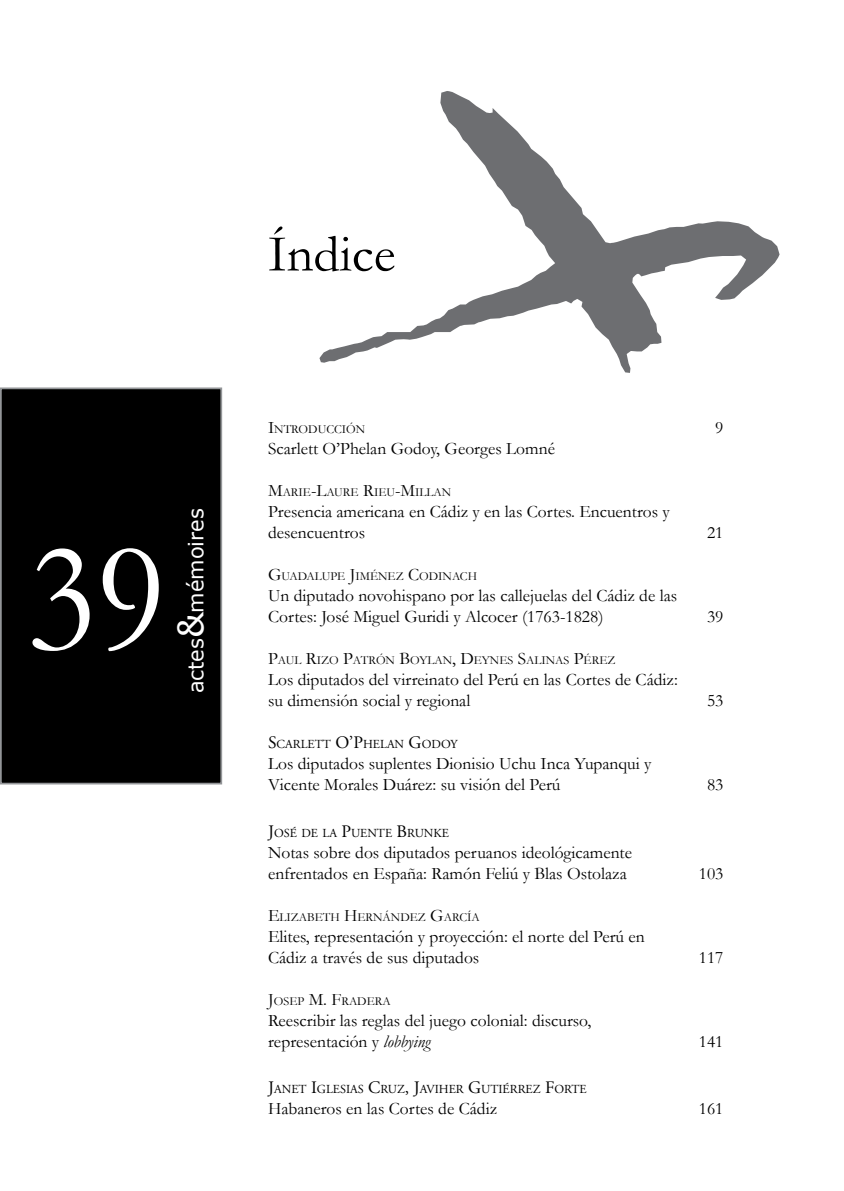
<style>
.page{position:relative;width:844px;height:1191px;background:#fff}
.page>*{position:absolute;margin:0;border:0;box-sizing:border-box;transform-origin:0 0}
.t1{font:157.5px "Garamond";color:#fff;scale:.94 1}
.t2{font:52.5px "Garamond";color:#000}
.t3{font:21px "MS Reference Sans Serif";color:#fff}
.t4{font:17.5px/21px "Garamond";color:#000}
.t5{font:17.5px "Garamond";color:#000}
.t6{font:12.25px "Garamond";color:#000}
.t7{font:12.25px "Adobe Garamond";color:#000}
.s1{font-size:35px}
.s2{font-size:17.5px}
.s3{font-style:italic}
</style>
<div class="page">
<svg style="left:319px;top:91px;width:460px;height:282px"></svg>
<div style="left:1px;top:388px;width:220px;height:395px;background:#000"></div>
<div style="left:0;top:387px;width:222px;height:397px;border:2px solid #939598"></div>
<h1 class="t1" style="left:27px;top:505px;width:149px">39</h1>
<p class="t3" style="left:182px;top:693px;width:187px;rotate:-90deg">actes<span class="s1">&amp;</span>mémoires</p>
<h2 class="t2" style="left:268px;top:222px;width:129px">Índice</h2>
<p class="t6" style="left:268px;top:422px;width:99px"><span class="s2">I</span>NTRODUCCIÓN</p>
<p class="t5" style="left:715px;top:417px;width:10px">9</p>
<p class="t4" style="left:268px;top:438px;width:288px">Scarlett O’Phelan Godoy, Georges Lomné</p>
<p class="t6" style="left:268px;top:485px;width:185px"><span class="s2">M</span>ARIE<span class="s2">-L</span>AURE <span class="s2">R</span>IEU<span class="s2">-M</span>ILLAN</p>
<p class="t4" style="left:268px;top:501px;width:403px">Presencia americana en Cádiz y en las Cortes. Encuentros y desencuentros</p>
<p class="t4" style="left:706px;top:522px;width:18px">21</p>
<p class="t6" style="left:268px;top:569px;width:210px"><span class="s2">G</span>UADALUPE <span class="s2">J</span>IMÉNEZ <span class="s2">C</span>ODINACH</p>
<p class="t4" style="left:268px;top:585px;width:410px">Un diputado novohispano por las callejuelas del Cádiz de las<br>Cortes: José Miguel Guridi y Alcocer (1763-1828)</p>
<p class="t6" style="left:268px;top:653px;width:349px"><span class="s2">P</span>AUL <span class="s2">R</span>IZO <span class="s2">P</span>ATRÓN <span class="s2">B</span>OYLAN<span class="s2">, D</span>EYNES <span class="s2">S</span>ALINAS <span class="s2">P</span>ÉREZ</p>
<p class="t4" style="left:268px;top:669px;width:411px">Los diputados del virreinato del Perú en las Cortes de Cádiz: su dimensión social y regional</p>
<p class="t7" style="left:268px;top:738px;width:191px"><span class="s2">S</span>CARLETT <span class="s2">O’P</span>HELAN <span class="s2">G</span>ODOY</p>
<p class="t4" style="left:268px;top:753px;width:385px">Los diputados suplentes Dionisio Uchu Inca Yupanqui y<br>Vicente Morales Duárez: su visión del Perú</p>
<p class="t7" style="left:268px;top:826px;width:182px"><span class="s2">J</span>OSÉ DE LA <span class="s2">P</span>UENTE <span class="s2">B</span>RUNKE</p>
<p class="t4" style="left:268px;top:841px;width:365px">Notas sobre dos diputados peruanos ideológicamente enfrentados en España: Ramón Feliú y Blas Ostolaza</p>
<p class="t6" style="left:268px;top:909px;width:213px"><span class="s2">E</span>LIZABETH <span class="s2">H</span>ERNÁNDEZ <span class="s2">G</span>ARCÍA</p>
<p class="t4" style="left:268px;top:925px;width:378px">Elites, representación y proyección: el norte del Perú en<br>Cádiz a través de sus diputados</p>
<p class="t6" style="left:268px;top:993px;width:124px"><span class="s2">J</span>OSEP <span class="s2">M. F</span>RADERA</p>
<p class="t4" style="left:268px;top:1009px;width:324px">Reescribir las reglas del juego colonial: discurso, representación y <span class="s3">lobbying</span></p>
<p class="t4" style="left:706px;top:606px;width:18px">39</p>
<p class="t4" style="left:706px;top:690px;width:18px">53</p>
<p class="t4" style="left:706px;top:774px;width:18px">83</p>
<p class="t4" style="left:698px;top:862px;width:26px">103</p>
<p class="t4" style="left:698px;top:946px;width:26px">117</p>
<p class="t4" style="left:698px;top:1030px;width:26px">141</p>
<p class="t7" style="left:268px;top:1082px;width:320px"><span class="s2">J</span>ANET <span class="s2">I</span>GLESIAS <span class="s2">C</span>RUZ<span class="s2">, J</span>AVIHER <span class="s2">G</span>UTIÉRREZ <span class="s2">F</span>ORTE</p>
<p class="t4" style="left:268px;top:1097px;width:230px">Habaneros en las Cortes de Cádiz</p>
<p class="t4" style="left:698px;top:1097px;width:26px">161</p>
</div>
